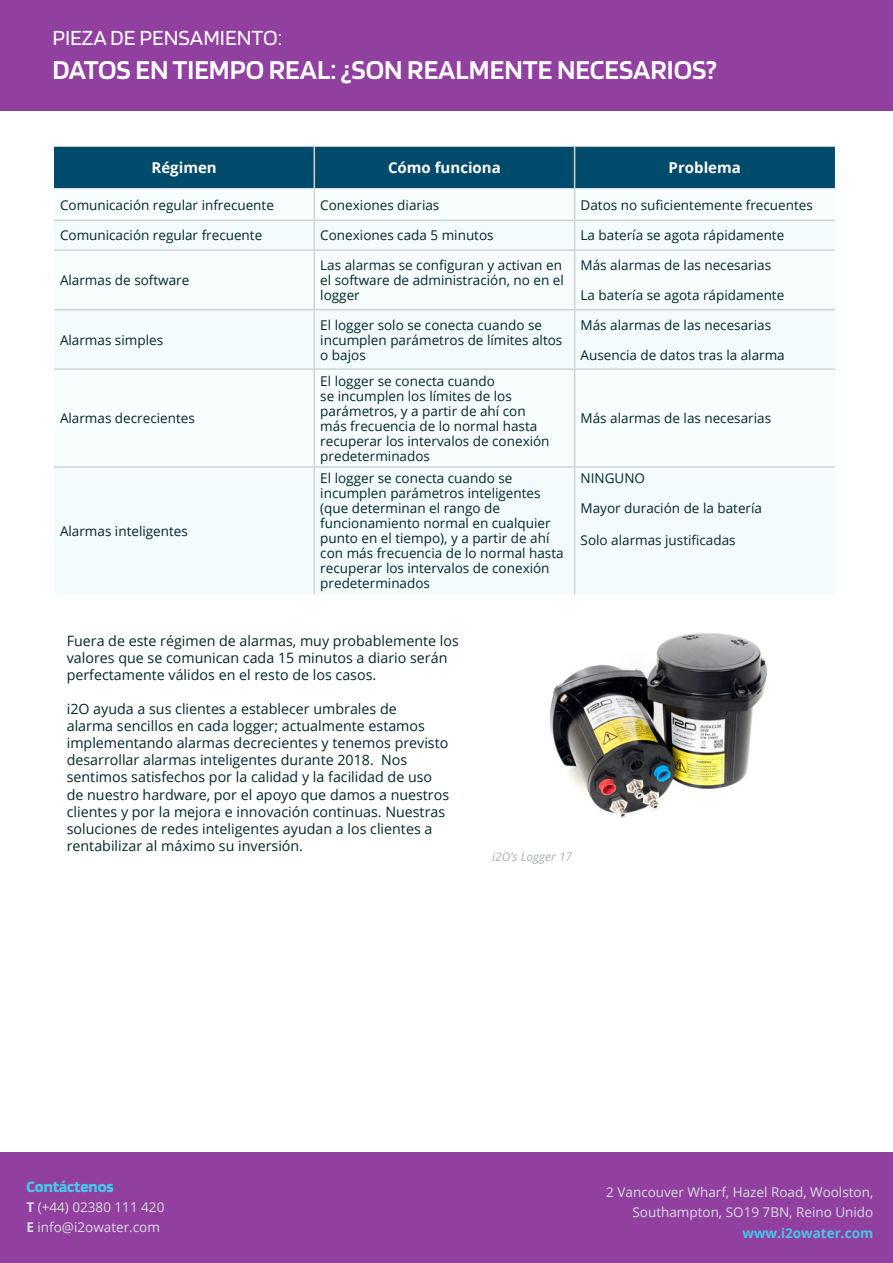
<style>
.page{position:relative;width:893px;height:1263px;background:#fff}
.page>*{position:absolute;margin:0;border:0;box-sizing:border-box;transform-origin:0 0}
.t1{font:600 28.5px "Blinker";color:#fff}
.t2{font:22.5px "Blinker";color:#fff}
.t3{font:700 16.5px "Blinker";color:#45c7ec}
.t4{font:700 15px "Open Sans";color:#fff}
.t5{font:14.25px/17.1px "Open Sans";color:#00272b}
.t6{font:13.5px/15px "Open Sans";color:#00272b}
.t7{font:13.5px/20.4px "Open Sans";color:#d6dddd;text-align:right}
.t8{font:700 13.5px "Open Sans";color:#45c7ec}
.t9{font:italic 12px "Open Sans";color:#a6b3b5}
.s1{font-weight:700}
</style>
<div class="page">
<div style="left:0;top:0;width:893px;height:111px;background:#9240a0"></div>
<div style="left:0;top:1152px;width:893px;height:111px;background:#9240a0"></div>
<div style="left:54px;top:147px;width:781px;height:41px;background:#004b6c"></div>
<svg style="left:54px;top:188px;width:781px;height:32px"></svg>
<div style="left:54px;top:221px;width:781px;height:373px;background:#f3fbfd"></div>
<hr style="left:314px;top:147px;width:1px;height:41px;background:#ccd4d5">
<hr style="left:574px;top:147px;width:1px;height:41px;background:#ccd4d5">
<hr style="left:314px;top:188px;width:1px;height:32px;background:#ccd4d5">
<hr style="left:574px;top:188px;width:1px;height:32px;background:#ccd4d5">
<hr style="left:54px;top:220px;width:260px;height:1px;background:#ccd4d5">
<hr style="left:314px;top:220px;width:261px;height:1px;background:#ccd4d5">
<svg style="left:314px;top:221px;width:1px;height:28px"></svg>
<hr style="left:575px;top:220px;width:260px;height:1px;background:#ccd4d5">
<svg style="left:574px;top:221px;width:1px;height:28px"></svg>
<hr style="left:54px;top:249px;width:260px;height:2px;background:#ccd4d5">
<hr style="left:314px;top:249px;width:261px;height:2px;background:#ccd4d5">
<hr style="left:314px;top:251px;width:1px;height:58px;background:#ccd4d5">
<hr style="left:575px;top:249px;width:260px;height:2px;background:#ccd4d5">
<hr style="left:574px;top:251px;width:1px;height:58px;background:#ccd4d5">
<hr style="left:54px;top:309px;width:260px;height:1px;background:#ccd4d5">
<hr style="left:314px;top:309px;width:261px;height:1px;background:#ccd4d5">
<hr style="left:314px;top:310px;width:1px;height:58px;background:#ccd4d5">
<hr style="left:575px;top:309px;width:260px;height:1px;background:#ccd4d5">
<hr style="left:574px;top:310px;width:1px;height:58px;background:#ccd4d5">
<hr style="left:54px;top:368px;width:260px;height:2px;background:#ccd4d5">
<hr style="left:314px;top:368px;width:261px;height:2px;background:#ccd4d5">
<hr style="left:314px;top:370px;width:1px;height:96px;background:#ccd4d5">
<hr style="left:575px;top:368px;width:260px;height:2px;background:#ccd4d5">
<hr style="left:574px;top:370px;width:1px;height:96px;background:#ccd4d5">
<hr style="left:54px;top:466px;width:260px;height:2px;background:#ccd4d5">
<hr style="left:314px;top:466px;width:261px;height:2px;background:#ccd4d5">
<hr style="left:314px;top:468px;width:1px;height:126px;background:#ccd4d5">
<hr style="left:575px;top:466px;width:260px;height:2px;background:#ccd4d5">
<hr style="left:574px;top:468px;width:1px;height:126px;background:#ccd4d5">
<img style="left:550px;top:633px;width:217px;height:185px">
<p class="t2" style="left:52px;top:26px;width:231px">PIEZA DE PENSAMIENTO:</p>
<p class="t1" style="left:52px;top:55px;width:666px">DATOS EN TIEMPO REAL: ¿SON REALMENTE NECESARIOS?</p>
<p class="t1" style="left:52px;top:55px;width:484px">¿QUÉ ES UNA RED DE GUA INTELIGENTE?</p>
<p class="t4" style="left:152px;top:157px;width:67px">Régimen</p>
<p class="t4" style="left:388px;top:157px;width:114px">Cómo funciona</p>
<p class="t4" style="left:669px;top:157px;width:74px">Problema</p>
<p class="t6" style="left:60px;top:197px;width:215px">Comunicación regular infrecuente</p>
<p class="t6" style="left:320px;top:197px;width:121px">Conexiones diarias</p>
<p class="t6" style="left:581px;top:197px;width:234px">Datos no suficientemente frecuentes</p>
<p class="t6" style="left:60px;top:228px;width:204px">Comunicación regular frecuente</p>
<p class="t6" style="left:320px;top:228px;width:175px">Conexiones cada 5 minutos</p>
<p class="t6" style="left:581px;top:228px;width:205px">La batería se agota rápidamente</p>
<p class="t6" style="left:60px;top:272px;width:131px">Alarmas de software</p>
<p class="t6" style="left:320px;top:257px;width:245px">Las alarmas se configuran y activan en el software de administración, no en el logger</p>
<p class="t6" style="left:581px;top:257px;width:192px">Más alarmas de las necesarias</p>
<p class="t6" style="left:581px;top:287px;width:205px">La batería se agota rápidamente</p>
<p class="t6" style="left:60px;top:332px;width:105px">Alarmas simples</p>
<p class="t6" style="left:60px;top:410px;width:136px">Alarmas decrecientes</p>
<p class="t6" style="left:60px;top:523px;width:129px">Alarmas inteligentes</p>
<p class="t6" style="left:320px;top:317px;width:244px">El logger solo se conecta cuando se incumplen parámetros de límites altos o bajos</p>
<p class="t6" style="left:581px;top:317px;width:192px">Más alarmas de las necesarias</p>
<p class="t6" style="left:581px;top:347px;width:206px">Ausencia de datos tras la alarma</p>
<p class="t6" style="left:320px;top:373px;width:231px">El logger se conecta cuando<br>se incumplen los límites de los parámetros, y a partir de ahí con más frecuencia de lo normal hasta recuperar los intervalos de conexión predeterminados</p>
<p class="t6" style="left:581px;top:410px;width:192px">Más alarmas de las necesarias</p>
<p class="t6" style="left:320px;top:471px;width:245px">El logger se conecta cuando se incumplen parámetros inteligentes (que determinan el rango de funcionamiento normal en cualquier punto en el tiempo), y a partir de ahí con más frecuencia de lo normal hasta recuperar los intervalos de conexión predeterminados</p>
<p class="t6" style="left:581px;top:471px;width:66px">NINGUNO</p>
<p class="t6" style="left:581px;top:501px;width:183px">Mayor duración de la batería</p>
<p class="t6" style="left:581px;top:532px;width:157px">Solo alarmas justificadas</p>
<p class="t5" style="left:67px;top:631px;width:394px">Fuera de este régimen de alarmas, muy probablemente los valores que se comunican cada 15 minutos a diario serán perfectamente válidos en el resto de los casos.</p>
<p class="t5" style="left:67px;top:700px;width:384px">i2O ayuda a sus clientes a establecer umbrales de<br>alarma sencillos en cada logger; actualmente estamos implementando alarmas decrecientes y tenemos previsto desarrollar alarmas inteligentes durante 2018. Nos sentimos satisfechos por la calidad y la facilidad de uso de nuestro hardware, por el apoyo que damos a nuestros clientes y por la mejora e innovación continuas. Nuestras soluciones de redes inteligentes ayudan a los clientes a rentabilizar al máximo su inversión.</p>
<p class="t9" style="left:492px;top:848px;width:82px">i2O’s Logger 17</p>
<p class="t3" style="left:26px;top:1178px;width:89px">Contáctenos</p>
<p class="t7" style="left:26px;top:1196px;width:139px"><span class="s1">T</span> (+44) 02380 111 420</p>
<p class="t7" style="left:26px;top:1217px;width:135px"><span class="s1">E</span> info@i2owater.com</p>
<p class="t7" style="left:606px;top:1181px;width:269px">2 Vancouver Wharf, Hazel Road, Woolston,<br>Southampton, SO19 7BN, Reino Unido</p>
<p class="t8" style="left:742px;top:1223px;width:132px">www.i2owater.com</p>
</div>
